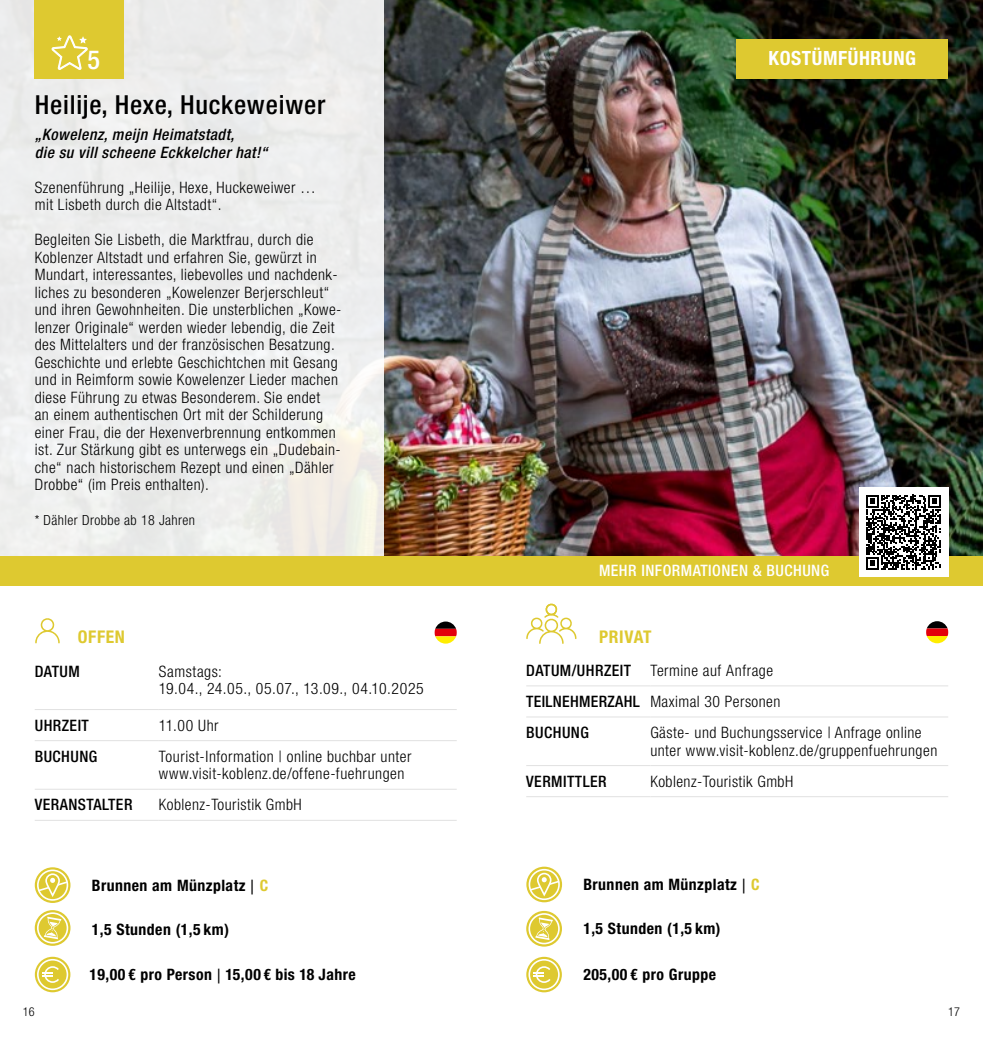
<style>
.page{position:relative;width:983px;height:1042px;background:#fff}
.page>*{position:absolute;margin:0;border:0;box-sizing:border-box;transform-origin:0 0}
.t1{font:500 condensed 26.25px "Helvetica Neue LT Std";letter-spacing:.03em;color:#000}
.t2{font:500 condensed 26.25px "Helvetica Neue LT Std";color:#fff}
.t3{font:700 condensed 19.6px "Helvetica Neue LT Std";letter-spacing:.03em;color:#fff}
.t4{font:700 condensed 17.5px "Helvetica Neue LT Std";letter-spacing:.04em;color:#dec930}
.t5{font:300 condensed 15.75px/17.5px "Helvetica Neue LT Std";letter-spacing:.03em;color:#000}
.t6{font:700 condensed 15.75px "Helvetica Neue LT Std";letter-spacing:.03em;color:#000}
.t7{font:500 condensed 15.75px/31.2px "Helvetica Neue LT Std";letter-spacing:.03em;color:#000}
.t8{font:italic 500 condensed 15.75px/17.5px "Helvetica Neue LT Std";letter-spacing:.03em;color:#000}
.t9{font:500 condensed 15.75px "Helvetica Neue LT Std";letter-spacing:.03em;color:#fff}
.t10{font:300 condensed 14px "Helvetica Neue LT Std";letter-spacing:.03em;color:#000}
.t11{font:300 condensed 12.25px "Helvetica Neue LT Std";color:#000}
.s1{font-family:"Arial";font-weight:400;font-stretch:normal}
.s2{color:#dec930}
.s3{font-weight:300}
</style>
<div class="page">
<img style="left:383px;top:0;width:599px;height:556px">
<div style="left:0;top:0;width:383px;height:556px;background:#edeeed"></div>
<div style="left:0;top:556px;width:982px;height:29px;background:#dec930"></div>
<svg style="left:526px;top:686px;width:124px;height:32px"></svg>
<svg style="left:650px;top:686px;width:297px;height:32px"></svg>
<hr style="left:526px;top:685px;width:124px;height:1px;background:#e1e1e1">
<hr style="left:526px;top:716px;width:124px;height:1px;background:#e1e1e1">
<hr style="left:526px;top:765px;width:124px;height:1px;background:#e1e1e1">
<hr style="left:526px;top:796px;width:124px;height:1px;background:#e1e1e1">
<hr style="left:650px;top:685px;width:297px;height:1px;background:#e1e1e1">
<hr style="left:650px;top:716px;width:297px;height:1px;background:#e1e1e1">
<hr style="left:650px;top:765px;width:297px;height:1px;background:#e1e1e1">
<hr style="left:650px;top:796px;width:297px;height:1px;background:#e1e1e1">
<hr style="left:35px;top:709px;width:124px;height:1px;background:#e1e1e1">
<hr style="left:35px;top:740px;width:124px;height:1px;background:#e1e1e1">
<hr style="left:35px;top:789px;width:124px;height:1px;background:#e1e1e1">
<hr style="left:35px;top:820px;width:124px;height:1px;background:#e1e1e1">
<hr style="left:159px;top:709px;width:297px;height:1px;background:#e1e1e1">
<hr style="left:159px;top:740px;width:297px;height:1px;background:#e1e1e1">
<hr style="left:159px;top:789px;width:297px;height:1px;background:#e1e1e1">
<hr style="left:159px;top:820px;width:297px;height:1px;background:#e1e1e1">
<div style="left:858px;top:487px;width:89px;height:90px;background:#fff"></div>
<svg style="left:866px;top:495px;width:74px;height:74px"></svg>
<div style="left:34px;top:0;width:90px;height:78px;background:#dec930"></div>
<svg style="left:51px;top:35px;width:37px;height:35px"></svg>
<div style="left:736px;top:39px;width:211px;height:39px;background:#dec930"></div>
<svg style="left:434px;top:621px;width:22px;height:22px"></svg>
<svg style="left:526px;top:603px;width:50px;height:41px"></svg>
<svg style="left:35px;top:618px;width:25px;height:25px"></svg>
<svg style="left:926px;top:621px;width:21px;height:22px"></svg>
<svg style="left:35px;top:957px;width:35px;height:35px"></svg>
<svg style="left:37px;top:959px;width:31px;height:31px"></svg>
<svg style="left:526px;top:957px;width:35px;height:35px"></svg>
<svg style="left:528px;top:959px;width:31px;height:31px"></svg>
<svg style="left:526px;top:866px;width:36px;height:36px"></svg>
<svg style="left:528px;top:869px;width:31px;height:31px"></svg>
<div style="left:35px;top:867px;width:35px;height:36px;background:#dec930;border-radius:50%"></div>
<svg style="left:37px;top:869px;width:31px;height:32px"></svg>
<svg style="left:526px;top:911px;width:36px;height:35px"></svg>
<svg style="left:528px;top:913px;width:31px;height:31px"></svg>
<svg style="left:35px;top:910px;width:35px;height:36px"></svg>
<svg style="left:37px;top:912px;width:31px;height:31px"></svg>
<h1 class="t2" style="left:87px;top:43px;width:14px">5</h1>
<h1 class="t1" style="left:35px;top:89px;width:292px">Heilije, Hexe, Huckeweiwer</h1>
<p class="t8" style="left:35px;top:126px;width:234px">„Kowelenz, meijn Heimatstadt,<br>die su vill scheene Eckkelcher hat!“</p>
<p class="t5" style="left:35px;top:178px;width:282px">Szenenführung „Heilije, Hexe, Huckeweiwer … mit Lisbeth durch die Altstadt“.</p>
<p class="t5" style="left:35px;top:231px;width:308px">Begleiten Sie Lisbeth, die Marktfrau, durch die Koblenzer Altstadt und erfahren Sie, gewürzt in Mundart, interessantes, liebevolles und nachdenk&shy;liches zu besonderen „Kowelenzer Berjerschleut“ und ihren Gewohnheiten. Die unsterblichen „Kowe&shy;lenzer Originale“ werden wieder lebendig, die Zeit des Mittelalters und der französischen Besatzung.<br>Geschichte und erlebte Geschichtchen mit Gesang und in Reimform sowie Kowelenzer Lieder machen diese Führung zu etwas Besonderem. Sie endet<br>an einem authentischen Ort mit der Schilderung einer Frau, die der Hexenverbrennung entkommen ist. Zur Stärkung gibt es unterwegs ein „Dudebain&shy;che“ nach historischem Rezept und einen „Dähler Drobbe“ (im Preis enthalten).</p>
<p class="t10" style="left:35px;top:512px;width:162px">* Dähler Drobbe ab 18 Jahren</p>
<p class="t3" style="left:768px;top:46px;width:149px">KOSTÜMFÜHRUNG</p>
<p class="t9" style="left:599px;top:560px;width:232px">MEHR INFORMATIONEN &amp; BUCHUNG</p>
<p class="t4" style="left:78px;top:626px;width:49px">OFFEN</p>
<p class="t4" style="left:599px;top:626px;width:54px">PRIVAT</p>
<p class="t7" style="left:35px;top:655px;width:47px">DATUM</p>
<p class="t5" style="left:159px;top:662px;width:266px">Samstags:<br>19.04., 24.05., 05.07., 13.09., 04.10.2025</p>
<p class="t7" style="left:35px;top:709px;width:56px">UHRZEIT</p>
<p class="t5" style="left:159px;top:716px;width:61px">11.00 Uhr</p>
<p class="t7" style="left:35px;top:740px;width:64px">BUCHUNG</p>
<p class="t5" style="left:159px;top:747px;width:254px">Tourist-Information | online buchbar unter www.visit-koblenz.de/offene-fuehrungen</p>
<p class="t7" style="left:35px;top:789px;width:99px">VERANSTALTER</p>
<p class="t5" style="left:159px;top:796px;width:144px">Koblenz-Touristik GmbH</p>
<p class="t6" style="left:92px;top:875px;width:178px">Brunnen am Münzplatz <span class="s1">|</span> <span class="s2">C</span></p>
<p class="t6" style="left:92px;top:919px;width:139px">1,5 Stunden (1,5 km)</p>
<p class="t7" style="left:526px;top:654px;width:256px">DATUM/UHRZEIT <span class="s3">Termine auf Anfrage<br></span>TEILNEHMERZAHL <span class="s3">Maximal 30 Personen<br></span>BUCHUNG</p>
<p class="t5" style="left:650px;top:724px;width:288px">Gäste- und Buchungsservice | Anfrage online unter www.visit-koblenz.de/gruppenfuehrungen</p>
<p class="t7" style="left:526px;top:765px;width:82px">VERMITTLER</p>
<p class="t5" style="left:650px;top:772px;width:144px">Koblenz-Touristik GmbH</p>
<p class="t6" style="left:583px;top:875px;width:178px">Brunnen am Münzplatz <span class="s1">|</span> <span class="s2">C</span></p>
<p class="t6" style="left:583px;top:919px;width:139px">1,5 Stunden (1,5 km)</p>
<p class="t6" style="left:89px;top:965px;width:268px">19,00 € pro Person <span class="s1">|</span> 15,00 € bis 18 Jahre</p>
<p class="t6" style="left:583px;top:965px;width:134px">205,00 € pro Gruppe</p>
<p class="t11" style="left:23px;top:1004px;width:13px">16</p>
<p class="t11" style="left:947px;top:1004px;width:13px">17</p>
</div>
